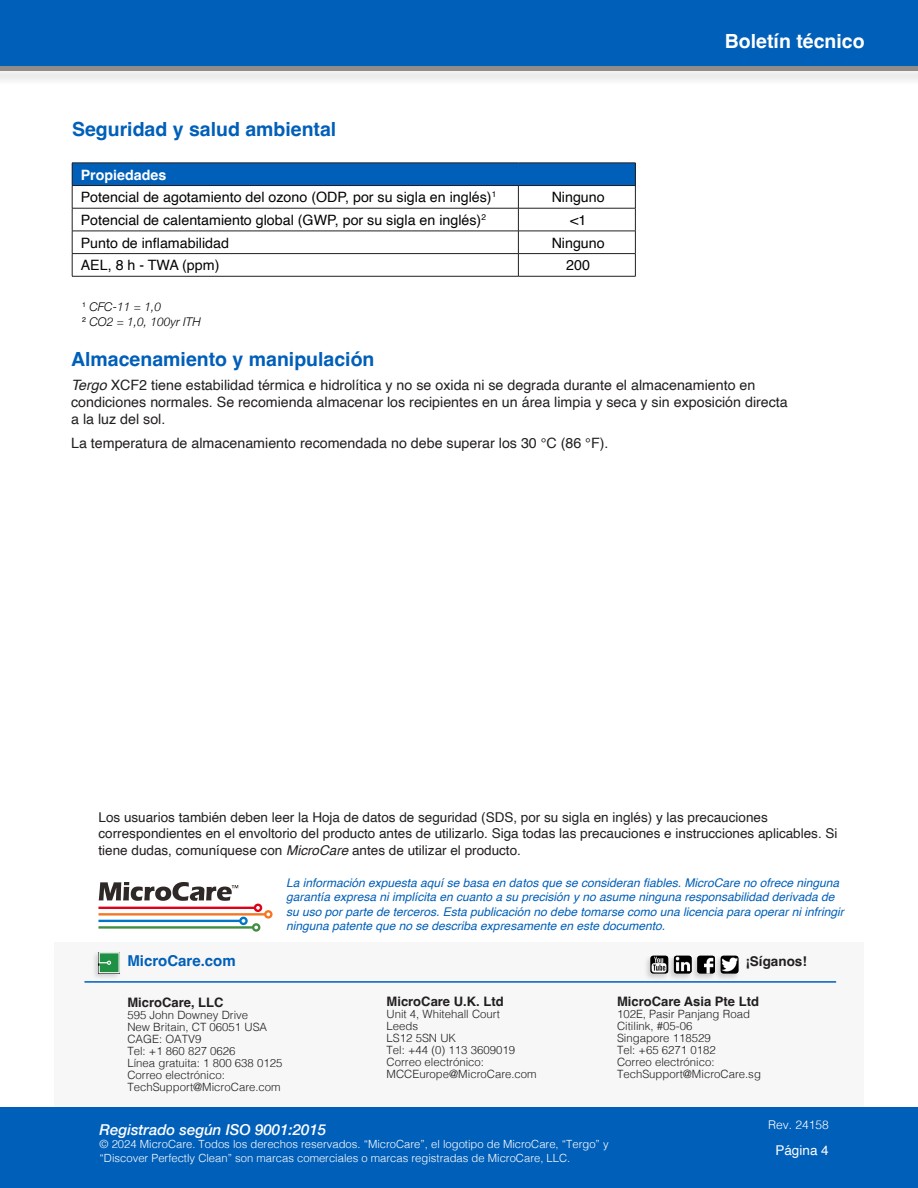
<style>
.page{position:relative;width:918px;height:1188px;background:#fff}
.page>*{position:absolute;margin:0;border:0;box-sizing:border-box;transform-origin:0 0}
.t1{font:700 19.5px "Helvetica";color:#005fb9}
.t2{font:700 19.5px "Helvetica";color:#fff}
.t3{font:italic 500 15px "Helvetica Neue";color:#fff}
.t4{font:700 15px "Helvetica";color:#005fb9}
.t5{font:14.25px/17.1px "Helvetica";color:#231f20}
.t6{font:14.25px "Helvetica";color:#040503}
.t7{font:700 14.25px "Helvetica";color:#fff}
.t8{font:13.5px/16.2px "Helvetica";color:#231f20}
.t9{font:700 13.5px "Helvetica";color:#231f20}
.t10{font:13.5px "Helvetica";color:#fff}
.t11{font:700 13.05px "Helvetica";color:#231f20}
.t12{font:italic 12px/14.4px "Helvetica";color:#005fb9}
.t13{font:italic 300 12px "Helvetica Neue";color:#040503}
.t14{font:300 12px "Helvetica";color:#fff}
.t15{font:300 11.4px/12px "Helvetica";color:#231f20}
.t16{font:300 11.25px/13.5px "Helvetica";color:#fff}
.s1{font-style:italic}
</style>
<div class="page">
<div style="left:54px;top:943px;width:810px;height:245px;background:#f7f7f7"></div>
<div style="left:0;top:1107px;width:918px;height:81px;background:#005fb9"></div>
<hr style="left:84px;top:981px;width:752px;height:2px;background:#005fb9">
<div style="left:92px;top:951px;width:30px;height:30px;background:#231f20;opacity:.19"></div>
<svg style="left:99px;top:952px;width:21px;height:21px"></svg>
<div style="left:713px;top:954px;width:27px;height:27px;background:#231f20;opacity:.19"></div>
<img style="left:721px;top:956px;width:17px;height:17px">
<div style="left:690px;top:954px;width:27px;height:27px;background:#231f20;opacity:.19"></div>
<img style="left:697px;top:956px;width:18px;height:17px">
<div style="left:666px;top:954px;width:27px;height:27px;background:#231f20;opacity:.19"></div>
<img style="left:674px;top:956px;width:18px;height:17px">
<div style="left:643px;top:954px;width:27px;height:27px;background:#231f20;opacity:.19"></div>
<img style="left:651px;top:956px;width:17px;height:17px">
<svg style="left:99px;top:882px;width:174px;height:50px"></svg>
<div style="left:0;top:0;width:918px;height:71px;background:#005fb9"></div>
<div style="left:0;top:65px;width:918px;height:21px;background:#f2f2f2"></div>
<div style="left:0;top:66px;width:918px;height:5px;background:#908c8a"></div>
<div style="left:72px;top:163px;width:563px;height:23px;background:#005fb9"></div>
<hr style="left:72px;top:163px;width:446px;height:1px;background:#231f20">
<hr style="left:518px;top:163px;width:118px;height:1px;background:#231f20">
<hr style="left:72px;top:185px;width:446px;height:1px;background:#231f20">
<hr style="left:518px;top:185px;width:118px;height:1px;background:#231f20">
<hr style="left:72px;top:208px;width:446px;height:1px;background:#231f20">
<hr style="left:518px;top:208px;width:118px;height:1px;background:#231f20">
<hr style="left:72px;top:231px;width:446px;height:1px;background:#231f20">
<hr style="left:518px;top:231px;width:118px;height:1px;background:#231f20">
<hr style="left:72px;top:253px;width:446px;height:1px;background:#231f20">
<svg style="left:72px;top:163px;width:1px;height:113px"></svg>
<hr style="left:518px;top:253px;width:118px;height:1px;background:#231f20">
<svg style="left:518px;top:186px;width:1px;height:90px"></svg>
<svg style="left:635px;top:163px;width:1px;height:113px"></svg>
<hr style="left:72px;top:276px;width:446px;height:1px;background:#231f20">
<hr style="left:518px;top:276px;width:118px;height:1px;background:#231f20">
<p class="t1" style="left:72px;top:117px;width:266px">Seguridad y salud ambiental</p>
<p class="t7" style="left:81px;top:166px;width:87px">Propiedades</p>
<p class="t6" style="left:81px;top:186px;width:417px">Potencial de agotamiento del ozono (ODP, por su sigla en inglés)<sup>1</sup></p>
<p class="t6" style="left:552px;top:186px;width:55px">Ninguno</p>
<p class="t6" style="left:81px;top:209px;width:407px">Potencial de calentamiento global (GWP, por su sigla en inglés)<sup>2</sup></p>
<p class="t6" style="left:570px;top:209px;width:18px">&lt;1</p>
<p class="t6" style="left:81px;top:232px;width:150px">Punto de inflamabilidad</p>
<p class="t6" style="left:552px;top:232px;width:55px">Ninguno</p>
<p class="t6" style="left:81px;top:254px;width:140px">AEL, 8 h - TWA (ppm)</p>
<p class="t6" style="left:566px;top:254px;width:25px">200</p>
<p class="t13" style="left:82px;top:298px;width:80px"><sup>1</sup> CFC-11 = 1,0</p>
<p class="t13" style="left:82px;top:312px;width:120px"><sup>2</sup> CO2 = 1,0, 100yr ITH</p>
<h1 class="t2" style="left:725px;top:30px;width:141px">Boletín técnico</h1>
<p class="t1" style="left:71px;top:347px;width:305px">Almacenamiento y manipulación</p>
<p class="t5" style="left:71px;top:377px;width:718px"><span class="s1">Tergo</span> XCF2 tiene estabilidad térmica e hidrolítica y no se oxida ni se degrada durante el almacenamiento en condiciones normales. Se recomienda almacenar los recipientes en un área limpia y seca y sin exposición directa a la luz del sol.</p>
<p class="t5" style="left:71px;top:435px;width:539px">La temperatura de almacenamiento recomendada no debe superar los 30 °C (86 °F).</p>
<p class="t8" style="left:99px;top:810px;width:741px">Los usuarios también deben leer la Hoja de datos de seguridad (SDS, por su sigla en inglés) y las precauciones correspondientes en el envoltorio del producto antes de utilizarlo. Siga todas las precauciones e instrucciones aplicables. Si tiene dudas, comuníquese con <span class="s1">MicroCare</span> antes de utilizar el producto.</p>
<p class="t12" style="left:286px;top:876px;width:559px">La información expuesta aquí se basa en datos que se consideran fiables. MicroCare no ofrece ninguna garantía expresa ni implícita en cuanto a su precisión y no asume ninguna responsabilidad derivada de su uso por parte de terceros. Esta publicación no debe tomarse como una licencia para operar ni infringir ninguna patente que no se describa expresamente en este documento.</p>
<h2 class="t4" style="left:127px;top:952px;width:110px">MicroCare.com</h2>
<p class="t9" style="left:745px;top:953px;width:63px">¡Síganos!</p>
<p class="t11" style="left:127px;top:995px;width:98px">MicroCare, LLC</p>
<p class="t15" style="left:127px;top:1008px;width:157px">595 John Downey Drive<br>New Britain, CT 06051 USA<br>CAGE: OATV9<br>Tel: +1 860 827 0626<br>Línea gratuita: 1 800 638 0125<br>Correo electrónico:<br>TechSupport@MicroCare.com</p>
<p class="t11" style="left:387px;top:993px;width:119px">MicroCare U.K. Ltd</p>
<p class="t15" style="left:387px;top:1007px;width:152px">Unit 4, Whitehall Court<br>Leeds<br>LS12 5SN UK<br>Tel: +44 (0) 113 3609019<br>Correo electrónico:<br>MCCEurope@MicroCare.com</p>
<p class="t11" style="left:617px;top:993px;width:144px">MicroCare Asia Pte Ltd</p>
<p class="t15" style="left:617px;top:1007px;width:145px">102E, Pasir Panjang Road<br>Citilink, #05-06<br>Singapore 118529<br>Tel: +65 6271 0182<br>Correo electrónico:<br>TechSupport@MicroCare.sg</p>
<h2 class="t3" style="left:100px;top:1116px;width:228px">Registrado según ISO 9001:2015</h2>
<p class="t16" style="left:100px;top:1137px;width:511px">© 2024 MicroCare. Todos los derechos reservados. “MicroCare”, el logotipo de MicroCare, “Tergo” y “Discover Perfectly Clean” son marcas comerciales o marcas registradas de MicroCare, LLC.</p>
<p class="t14" style="left:768px;top:1114px;width:62px">Rev. 24158</p>
<p class="t10" style="left:775px;top:1140px;width:55px">Página 4</p>
</div>
